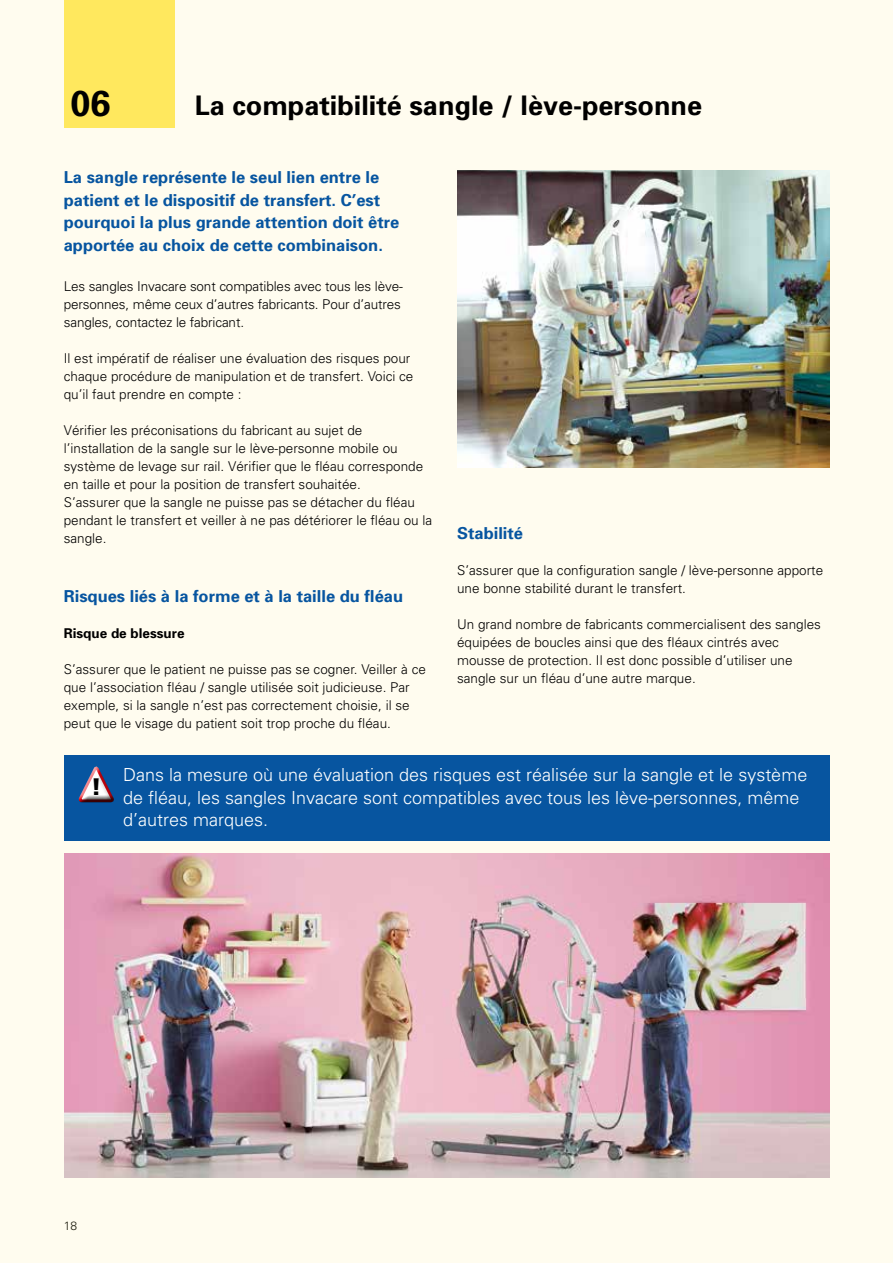
<style>
.page{position:relative;width:893px;height:1263px;background:#fffcef}
.page>*{position:absolute;margin:0;border:0;box-sizing:border-box;transform-origin:0 0}
.t1{font:700 36px "Univers";color:#000}
.t2{font:700 27px "Univers";color:#000}
.t3{font:900 23.1px "Univers";color:#000}
.t4{font:300 18px/22.5px "Univers";color:#fff}
.t5{font:700 16.5px/22.5px "Univers";color:#0755a0}
.t6{font:300 13.5px/18px "Univers";color:#000}
.t7{font:700 13.5px "Univers";color:#000}
.t8{font:300 12px "Univers";color:#000}
</style>
<div class="page">
<div style="left:64px;top:0;width:110px;height:128px;background:#ffe85e"></div>
<img style="left:64px;top:853px;width:766px;height:325px">
<img style="left:457px;top:170px;width:372px;height:298px">
<div style="left:64px;top:755px;width:766px;height:85px;background:#0755a0"></div>
<div style="left:78px;top:765px;width:39px;height:39px;background:#000;opacity:.75"></div>
<h1 class="t1" style="left:71px;top:82px;width:42px">06</h1>
<h2 class="t2" style="left:195px;top:89px;width:509px">La compatibilité sangle / lève-personne</h2>
<p class="t5" style="left:64px;top:166px;width:337px">La sangle représente le seul lien entre le patient et le dispositif de transfert. C’est pourquoi la plus grande attention doit être apportée au choix de cette combinaison.</p>
<p class="t6" style="left:64px;top:277px;width:341px">Les sangles Invacare sont compatibles avec tous les lève&shy;personnes, même ceux d’autres fabricants. Pour d’autres sangles, contactez le fabricant.</p>
<p class="t6" style="left:64px;top:349px;width:351px">Il est impératif de réaliser une évaluation des risques pour chaque procédure de manipulation et de transfert. Voici ce qu’il faut prendre en compte :</p>
<p class="t6" style="left:64px;top:421px;width:370px">Vérifier les préconisations du fabricant au sujet de l’installation de la sangle sur le lève-personne mobile ou système de levage sur rail. Vérifier que le fléau corresponde en taille et pour la position de transfert souhaitée.<br>S’assurer que la sangle ne puisse pas se détacher du fléau pendant le transfert et veiller à ne pas détériorer le fléau ou la sangle.</p>
<p class="t5" style="left:64px;top:585px;width:341px">Risques liés à la forme et à la taille du fléau</p>
<p class="t7" style="left:64px;top:625px;width:122px">Risque de blessure</p>
<p class="t6" style="left:64px;top:660px;width:364px">S’assurer que le patient ne puisse pas se cogner. Veiller à ce que l’association fléau / sangle utilisée soit judicieuse. Par exemple, si la sangle n’est pas correctement choisie, il se peut que le visage du patient soit trop proche du fléau.</p>
<p class="t5" style="left:457px;top:522px;width:68px">Stabilité</p>
<p class="t6" style="left:457px;top:561px;width:368px">S’assurer que la configuration sangle / lève-personne apporte une bonne stabilité durant le transfert.</p>
<p class="t6" style="left:457px;top:615px;width:365px">Un grand nombre de fabricants commercialisent des sangles équipées de boucles ainsi que des fléaux cintrés avec mousse de protection. Il est donc possible d’utiliser une sangle sur un fléau d’une autre marque.</p>
<h3 class="t3" style="left:91px;top:773px;width:12px">!</h3>
<h3 class="t4" style="left:123px;top:764px;width:686px">Dans la mesure où une évaluation des risques est réalisée sur la sangle et le système de fléau, les sangles Invacare sont compatibles avec tous les lève-personnes, même d’autres marques.</h3>
<p class="t8" style="left:64px;top:1218px;width:15px">18</p>
</div>
